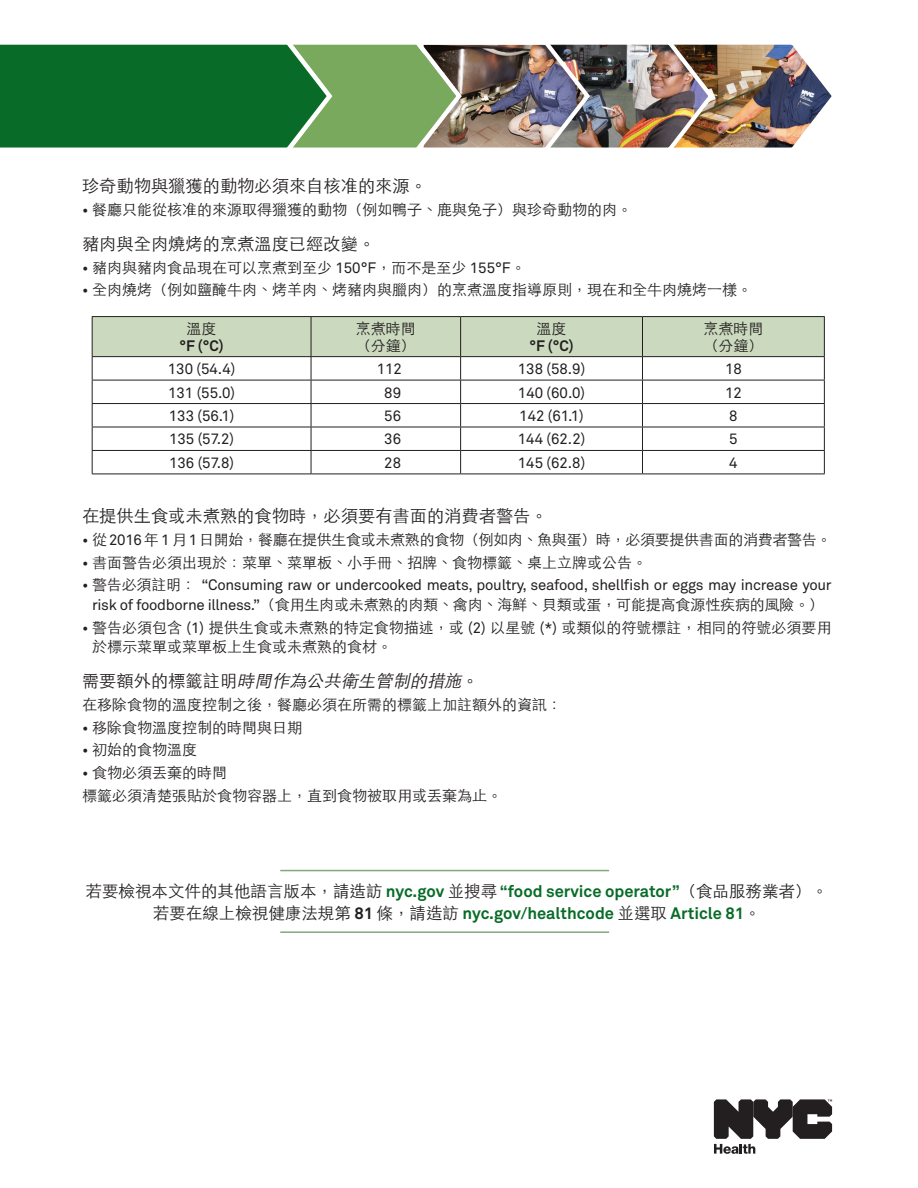
<style>
.page{position:relative;width:918px;height:1188px;background:#fff}
.page>*{position:absolute;margin:0;border:0;box-sizing:border-box;transform-origin:0 0}
.t1{font:300 17.25px "ST Heiti TC";color:#231f20}
.t2{font:italic 300 17.25px "ST Heiti TC";color:#231f20}
.t3{font:700 16.5px/22.5px "Akkurat";color:#086c28;text-align:center}
.t4{font:300 15px/16.5px "ST Heiti TC";color:#231f20}
.t5{font:15px/19.5px "Akkurat";letter-spacing:-.02em;color:#231f20;text-align:center}
.t6{font:300 15px "ST Heiti TC";letter-spacing:-.02em;color:#231f20}
.t7{font:700 15px/16.5px "Akkurat";color:#231f20;text-align:center}
.s1{font-family:"Akkurat";font-weight:400}
.s2{font-family:"ST Heiti TC";font-weight:300}
.s3{font-style:normal}
.s4{font-family:"ST Heiti TC";font-weight:300;color:#231f20}
.s5{color:#231f20}
</style>
<div class="page">
<svg style="left:92px;top:317px;width:733px;height:157px"></svg>
<hr style="left:92px;top:474px;width:219px;height:1px;background:#231f20">
<hr style="left:311px;top:474px;width:150px;height:1px;background:#231f20">
<hr style="left:461px;top:474px;width:181px;height:1px;background:#231f20">
<hr style="left:642px;top:474px;width:183px;height:1px;background:#231f20">
<hr style="left:92px;top:316px;width:219px;height:1px;background:#231f20">
<hr style="left:92px;top:317px;width:1px;height:39px;background:#231f20">
<hr style="left:311px;top:316px;width:150px;height:1px;background:#231f20">
<hr style="left:461px;top:316px;width:181px;height:1px;background:#231f20">
<hr style="left:642px;top:316px;width:183px;height:1px;background:#231f20">
<hr style="left:824px;top:317px;width:1px;height:39px;background:#231f20">
<hr style="left:92px;top:356px;width:219px;height:1px;background:#231f20">
<hr style="left:311px;top:356px;width:150px;height:1px;background:#231f20">
<hr style="left:461px;top:356px;width:181px;height:1px;background:#231f20">
<hr style="left:642px;top:356px;width:183px;height:1px;background:#231f20">
<hr style="left:280px;top:870px;width:329px;height:1px;background:#81a87d">
<hr style="left:280px;top:931px;width:329px;height:2px;background:#81a87d">
<img style="left:0;top:44px;width:832px;height:104px">
<svg style="left:714px;top:1099px;width:118px;height:55px"></svg>
<p class="t1" style="left:82px;top:171px;width:346px">珍奇動物與獵獲的動物必須來自核准的來源。</p>
<p class="t4" style="left:82px;top:200px;width:551px"><span class="s1">•</span> 餐廳只能從核准的來源取得獵獲的動物（例如鴨子、鹿與兔子）與珍奇動物的肉。</p>
<p class="t1" style="left:82px;top:229px;width:295px">豬肉與全肉燒烤的烹煮溫度已經改變。</p>
<p class="t4" style="left:82px;top:257px;width:445px"><span class="s1">•</span> 豬肉與豬肉食品現在可以烹煮到至少 <span class="s1">150°F</span>，而不是至少 <span class="s1">155°F</span>。</p>
<p class="t4" style="left:82px;top:280px;width:671px"><span class="s1">•</span> 全肉燒烤（例如鹽醃牛肉、烤羊肉、烤豬肉與臘肉）的烹煮溫度指導原則，現在和全牛肉燒烤一樣。</p>
<p class="t7" style="left:179px;top:321px;width:46px"><span class="s2">溫度</span>°F (°C)</p>
<p class="t4" style="left:356px;top:319px;width:61px">烹煮時間（分鐘）</p>
<p class="t7" style="left:529px;top:321px;width:46px"><span class="s2">溫度</span>°F (°C)</p>
<p class="t4" style="left:703px;top:319px;width:61px">烹煮時間（分鐘）</p>
<p class="t5" style="left:168px;top:360px;width:69px">130 (54.4)</p>
<p class="t5" style="left:377px;top:360px;width:27px">112</p>
<p class="t5" style="left:518px;top:360px;width:69px">138 (58.9)</p>
<p class="t5" style="left:725px;top:360px;width:18px">18</p>
<p class="t5" style="left:168px;top:383px;width:69px">131 (55.0)</p>
<p class="t5" style="left:384px;top:383px;width:18px">89</p>
<p class="t5" style="left:518px;top:383px;width:69px">140 (60.0)</p>
<p class="t5" style="left:725px;top:383px;width:18px">12</p>
<p class="t5" style="left:169px;top:406px;width:67px">133 (56.1)</p>
<p class="t5" style="left:384px;top:406px;width:18px">56</p>
<p class="t5" style="left:519px;top:406px;width:66px">142 (61.1)</p>
<p class="t5" style="left:729px;top:406px;width:10px">8</p>
<p class="t5" style="left:169px;top:430px;width:67px">135 (57.2)</p>
<p class="t5" style="left:384px;top:430px;width:18px">36</p>
<p class="t5" style="left:518px;top:430px;width:69px">144 (62.2)</p>
<p class="t5" style="left:729px;top:430px;width:10px">5</p>
<p class="t5" style="left:169px;top:453px;width:67px">136 (57.8)</p>
<p class="t5" style="left:384px;top:453px;width:18px">28</p>
<p class="t5" style="left:518px;top:453px;width:69px">145 (62.8)</p>
<p class="t5" style="left:729px;top:453px;width:10px">4</p>
<p class="t1" style="left:82px;top:501px;width:467px">在提供生食或未煮熟的食物時，必須要有書面的消費者警告。</p>
<p class="t6" style="left:82px;top:527px;width:751px"><span class="s1">•</span> 從 <span class="s1">2016</span> 年 <span class="s1">1</span> 月 <span class="s1">1</span> 日開始，餐廳在提供生食或未煮熟的食物（例如肉、魚與蛋）時，必須要提供書面的消費者警告。</p>
<p class="t4" style="left:82px;top:552px;width:566px"><span class="s1">•</span> 書面警告必須出現於：菜單、菜單板、小手冊、招牌、食物標籤、桌上立牌或公告。</p>
<p class="t5" style="left:82px;top:576px;width:751px">• <span class="s2">警告必須註明：</span> “Consuming raw or undercooked meats, poultry, seafood, shellfish or eggs may increase your risk of foodborne illness.”<span class="s2">（食用生肉或未煮熟的肉類、禽肉、海鮮、貝類或蛋，可能提高食源性疾病的風險。）</span></p>
<p class="t4" style="left:92px;top:616px;width:741px;line-height:19.5px;text-indent:-10px"><span class="s1">•</span> 警告必須包含 <span class="s1">(1)</span> 提供生食或未煮熟的特定食物描述，或 <span class="s1">(2)</span> 以星號 <span class="s1">(*)</span> 或類似的符號標註，相同的符號必須要用於標示菜單或菜單板上生食或未煮熟的食材。</p>
<p class="t2" style="left:82px;top:666px;width:398px"><span class="s3">需要額外的標籤註明</span>時間作為公共衛生管制的措施<span class="s3">。</span></p>
<p class="t4" style="left:82px;top:695px;width:481px">在移除食物的溫度控制之後，餐廳必須在所需的標籤上加註額外的資訊：</p>
<p class="t4" style="left:82px;top:717px;width:221px"><span class="s1">•</span> 移除食物溫度控制的時間與日期</p>
<p class="t4" style="left:82px;top:740px;width:116px"><span class="s1">•</span> 初始的食物溫度</p>
<p class="t4" style="left:82px;top:763px;width:146px"><span class="s1">•</span> 食物必須丟棄的時間</p>
<p class="t4" style="left:82px;top:785px;width:421px">標籤必須清楚張貼於食物容器上，直到食物被取用或丟棄為止。</p>
<p class="t3" style="left:86px;top:880px;width:744px"><span class="s4">若要檢視本文件的其他語言版本，請造訪</span> nyc.gov <span class="s4">並搜尋</span> “food service operator”<span class="s4">（食品服務業者）。若要在線上檢視健康法規第</span> <span class="s5">81</span> <span class="s4">條，請造訪</span> nyc.gov/healthcode <span class="s4">並選取</span> Article 81<span class="s4">。</span></p>
</div>
